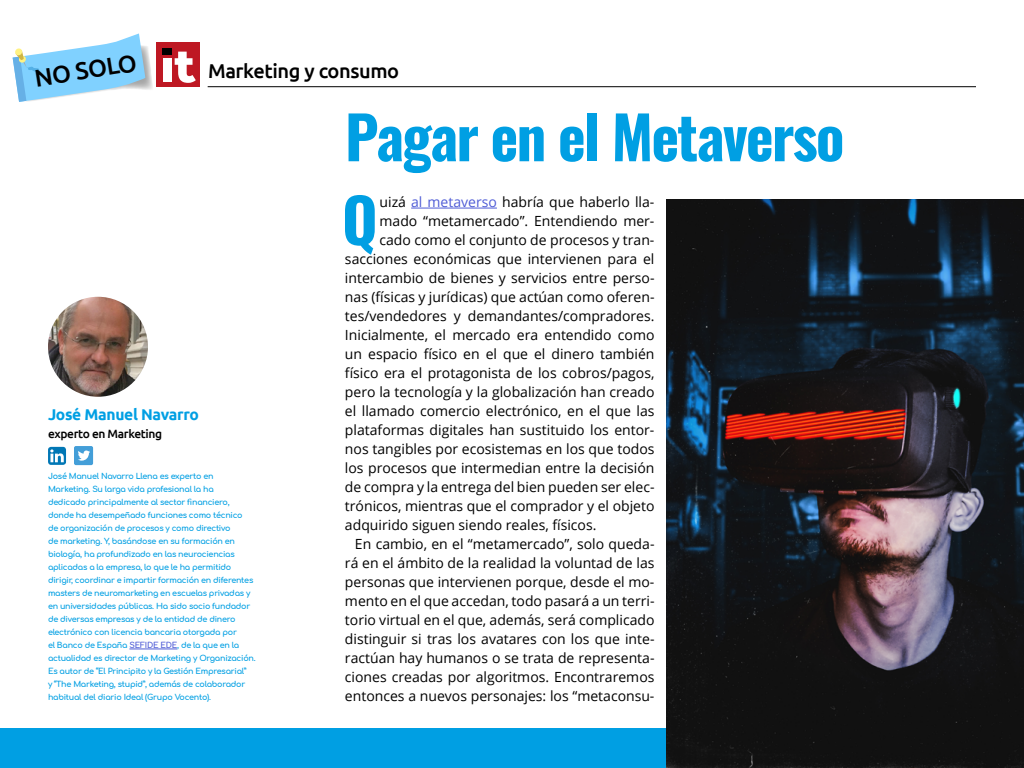
<style>
.page{position:relative;width:1024px;height:768px;background:#fff}
.page>*{position:absolute;margin:0;border:0;box-sizing:border-box;transform-origin:0 0}
.t1{font:700 60.9px "Oswald";color:#009fe3}
.t2{font:700 59px "Oswald";letter-spacing:-.03em;color:#009fe3}
.t3{font:500 24.4px "Ubuntu";color:#000}
.t4{font:500 20px "Ubuntu";letter-spacing:-.02em;color:#000}
.t5{font:700 15.6px "Ubuntu";letter-spacing:-.02em;color:#009fe3}
.t6{font:14px "Open Sans";color:#000}
.t7{font:500 12px "Ubuntu";letter-spacing:-.03em;color:#000}
.t8{font:700 8px/13px "Comfortaa";letter-spacing:-.03em;color:#009fe3}
.s1{color:#4f5cd6}
</style>
<div class="page">
<div style="left:0;top:728px;width:1024px;height:40px;background:#009fe3"></div>
<svg style="left:13px;top:33px;width:140px;height:69px"></svg>
<div style="left:156px;top:43px;width:44px;height:44px;background:#be1823"></div>
<div style="left:163px;top:48px;width:9px;height:7px;background:#000"></div>
<div style="left:163px;top:58px;width:9px;height:24px;background:#fff"></div>
<svg style="left:175px;top:52px;width:21px;height:31px"></svg>
<hr style="left:208px;top:86px;width:768px;height:1px;background:#000">
<img style="left:48px;top:297px;width:100px;height:100px;border-radius:50px">
<hr style="left:129px;top:649px;width:48px;height:1px;background:#4f5cd6">
<svg style="left:74px;top:446px;width:19px;height:19px"></svg>
<div style="left:48px;top:447px;width:18px;height:18px;background:#0177b5;border-radius:3px"></div>
<svg style="left:50px;top:449px;width:14px;height:13px"></svg>
<hr style="left:411px;top:208px;width:86px;height:1px;background:#4f5cd6">
<img style="left:666px;top:199px;width:358px;height:569px">
<h3 class="t3" style="left:32px;top:63px;width:105px;rotate:-9deg">NO SOLO</h3>
<h3 class="t4" style="left:208px;top:58px;width:193px">Marketing y consumo</h3>
<p class="t5" style="left:48px;top:405px;width:152px">José Manuel Navarro</p>
<p class="t7" style="left:48px;top:426px;width:116px">experto en Marketing</p>
<p class="t8" style="left:48px;top:469px;width:209px">José Manuel Navarro Llena es experto en Marketing. Su larga vida profesional la ha<br>dedicado principalmente al sector financiero, donde ha desempeñado funciones como técnico<br>de organización de procesos y como directivo<br>de marketing. Y, basándose en su formación en biología, ha profundizado en las neurociencias aplicadas a la empresa, lo que le ha permitido dirigir, coordinar e impartir formación en diferentes masters de neuromarketing en escuelas privadas y en universidades públicas. Ha sido socio fundador de diversas empresas y de la entidad de dinero electrónico con licencia bancaria otorgada por<br>el Banco de España <span class="s1">SEFIDE EDE</span>, de la que en la actualidad es director de Marketing y Organización.<br>Es autor de “El Principito y la Gestión Empresarial”<br>y “The Marketing, stupid”, además de colaborador habitual del diario Ideal (Grupo Vocento).</p>
<h2 class="t2" style="left:345px;top:106px;width:501px">Pagar en el Metaverso</h2>
<h1 class="t1" style="left:342px;top:188px;width:37px">Q</h1>
<p class="t6" style="left:380px;top:192px;width:276px">uizá <span class="s1">al metaverso</span> habría que haberlo lla-</p>
<p class="t6" style="left:380px;top:211px;width:276px">mado “metamercado”. Entendiendo mer-</p>
<p class="t6" style="left:380px;top:230px;width:276px">cado como el conjunto de procesos y tran-</p>
<p class="t6" style="left:345px;top:249px;width:311px">sacciones económicas que intervienen para el</p>
<p class="t6" style="left:345px;top:268px;width:311px">intercambio de bienes y servicios entre perso-</p>
<p class="t6" style="left:345px;top:287px;width:311px">nas (físicas y jurídicas) que actúan como oferen-</p>
<p class="t6" style="left:345px;top:306px;width:311px">tes/vendedores y demandantes/compradores.</p>
<p class="t6" style="left:345px;top:325px;width:311px">Inicialmente, el mercado era entendido como</p>
<p class="t6" style="left:345px;top:344px;width:311px">un espacio físico en el que el dinero también</p>
<p class="t6" style="left:345px;top:363px;width:311px">físico era el protagonista de los cobros/pagos,</p>
<p class="t6" style="left:345px;top:382px;width:311px">pero la tecnología y la globalización han creado</p>
<p class="t6" style="left:345px;top:401px;width:311px">el llamado comercio electrónico, en el que las</p>
<p class="t6" style="left:345px;top:420px;width:311px">plataformas digitales han sustituido los entor-</p>
<p class="t6" style="left:345px;top:439px;width:311px">nos tangibles por ecosistemas en los que todos</p>
<p class="t6" style="left:345px;top:458px;width:311px">los procesos que intermedian entre la decisión</p>
<p class="t6" style="left:345px;top:477px;width:311px">de compra y la entrega del bien pueden ser elec-</p>
<p class="t6" style="left:345px;top:496px;width:311px">trónicos, mientras que el comprador y el objeto</p>
<p class="t6" style="left:345px;top:515px;width:253px">adquirido siguen siendo reales, físicos.</p>
<p class="t6" style="left:355px;top:534px;width:301px">En cambio, en el “metamercado”, solo queda-</p>
<p class="t6" style="left:345px;top:553px;width:311px">rá en el ámbito de la realidad la voluntad de las</p>
<p class="t6" style="left:345px;top:572px;width:311px">personas que intervienen porque, desde el mo-</p>
<p class="t6" style="left:345px;top:591px;width:311px">mento en el que accedan, todo pasará a un terri-</p>
<p class="t6" style="left:345px;top:610px;width:311px">torio virtual en el que, además, será complicado</p>
<p class="t6" style="left:345px;top:629px;width:311px">distinguir si tras los avatares con los que inte-</p>
<p class="t6" style="left:345px;top:648px;width:311px">ractúan hay humanos o se trata de representa-</p>
<p class="t6" style="left:345px;top:667px;width:311px">ciones creadas por algoritmos. Encontraremos</p>
<p class="t6" style="left:345px;top:686px;width:311px">entonces a nuevos personajes: los “metaconsu-</p>
</div>
